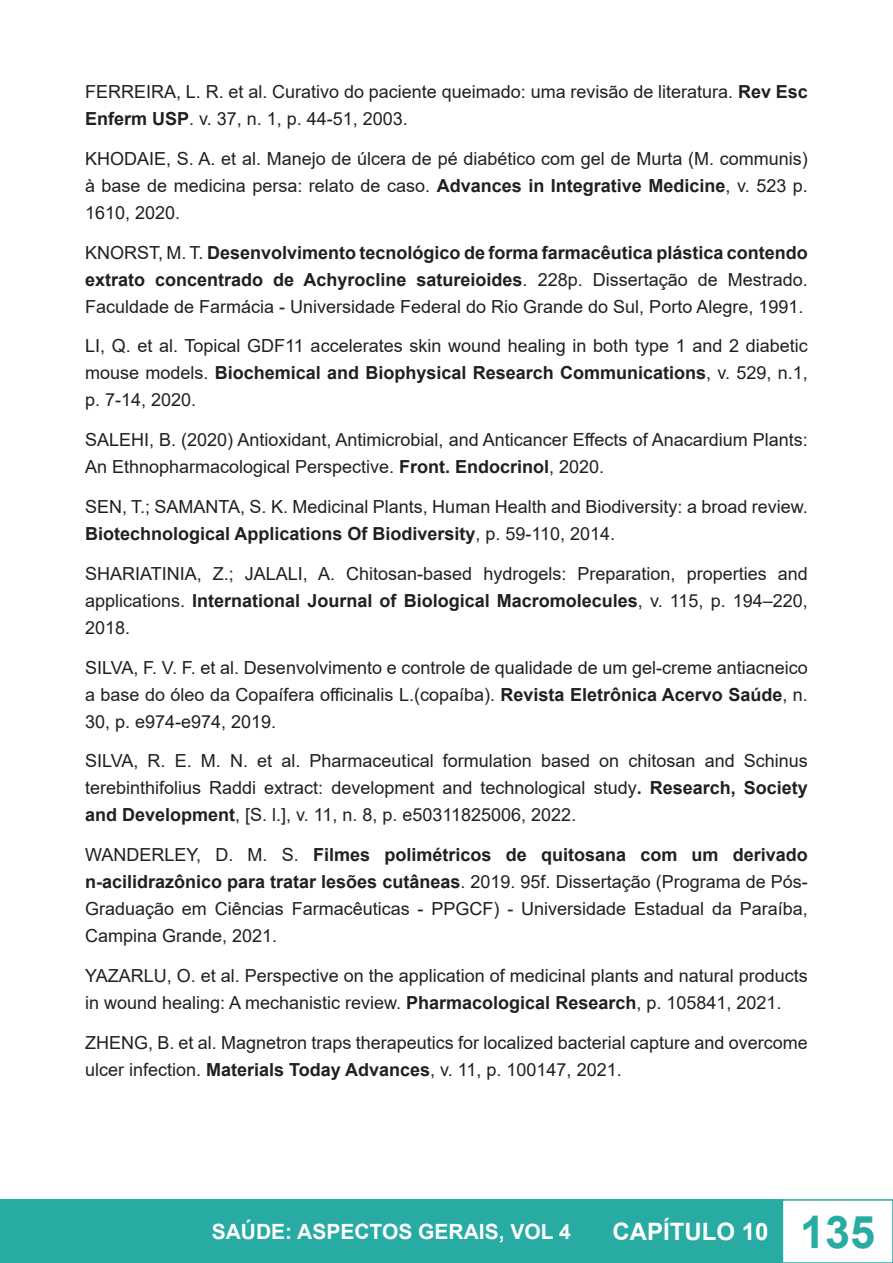
<style>
.page{position:relative;width:893px;height:1263px;background:#fff}
.page>*{position:absolute;margin:0;border:0;box-sizing:border-box;transform-origin:0 0}
.t1{font:700 24px "Arial";color:#fff}
.t2{font:700 21px "Arial";color:#fff}
.t3{font:18px/27px "Arial";color:#231f20;text-align:justify}
.s1{font-weight:700}
.s2{font-size:45px;color:#28aba3}
</style>
<div class="page">
<div style="left:0;top:1200px;width:782px;height:63px;background:#28aba3"></div>
<div style="left:782px;top:1199px;width:111px;height:64px;border:2px solid #28aba3"></div>
<p class="t3" style="left:85px;top:78px;width:724px">FERREIRA, L. R. et al. Curativo do paciente queimado: uma revisão de literatura. <span class="s1">Rev Esc<br>Enferm USP</span>. v. 37, n. 1, p. 44-51, 2003.</p>
<p class="t3" style="left:85px;top:145px;width:724px">KHODAIE, S. A. et al. Manejo de úlcera de pé diabético com gel de Murta (M. communis) à base de medicina persa: relato de caso. <span class="s1">Advances in Integrative Medicine</span>, v. 523 p.<br>1610, 2020.</p>
<p class="t3" style="left:85px;top:239px;width:724px">KNORST, M. T. <span class="s1">Desenvolvimento tecnológico de forma farmacêutica plástica contendo extrato concentrado de Achyrocline satureioides</span>. 228p. Dissertação de Mestrado.<br>Faculdade de Farmácia - Universidade Federal do Rio Grande do Sul, Porto Alegre, 1991.</p>
<p class="t3" style="left:85px;top:332px;width:724px">LI, Q. et al. Topical GDF11 accelerates skin wound healing in both type 1 and 2 diabetic mouse models. <span class="s1">Biochemical and Biophysical Research Communications</span>, v. 529, n.1, p. 7-14, 2020.</p>
<p class="t3" style="left:85px;top:426px;width:724px">SALEHI, B. (2020) Antioxidant, Antimicrobial, and Anticancer Effects of Anacardium Plants:<br>An Ethnopharmacological Perspective. <span class="s1">Front. Endocrinol</span>, 2020.</p>
<p class="t3" style="left:85px;top:493px;width:724px">SEN, T.; SAMANTA, S. K. Medicinal Plants, Human Health and Biodiversity: a broad review.<br><span class="s1">Biotechnological Applications Of Biodiversity</span>, p. 59-110, 2014.</p>
<p class="t3" style="left:85px;top:560px;width:724px">SHARIATINIA, Z.; JALALI, A. Chitosan-based hydrogels: Preparation, properties and applications. <span class="s1">International Journal of Biological Macromolecules</span>, v. 115, p. 194–220, 2018.</p>
<p class="t3" style="left:85px;top:654px;width:724px">SILVA, F. V. F. et al. Desenvolvimento e controle de qualidade de um gel-creme antiacneico a base do óleo da Copaífera officinalis L.(copaíba). <span class="s1">Revista Eletrônica Acervo Saúde</span>, n.<br>30, p. e974-e974, 2019.</p>
<p class="t3" style="left:85px;top:747px;width:724px">SILVA, R. E. M. N. et al. Pharmaceutical formulation based on chitosan and Schinus terebinthifolius Raddi extract: development and technological study<span class="s1">. Research, Society and Development</span>, [S. l.], v. 11, n. 8, p. e50311825006, 2022.</p>
<p class="t3" style="left:85px;top:841px;width:724px">WANDERLEY, D. M. S. <span class="s1">Filmes polimétricos de quitosana com um derivado n-acilidrazônico para tratar lesões cutâneas</span>. 2019. 95f. Dissertação (Programa de Pós-Graduação em Ciências Farmacêuticas - PPGCF) - Universidade Estadual da Paraíba, Campina Grande, 2021.</p>
<p class="t3" style="left:85px;top:962px;width:724px">YAZARLU, O. et al. Perspective on the application of medicinal plants and natural products in wound healing: A mechanistic review. <span class="s1">Pharmacological Research</span>, p. 105841, 2021.</p>
<p class="t3" style="left:85px;top:1029px;width:724px">ZHENG, B. et al. Magnetron traps therapeutics for localized bacterial capture and overcome ulcer infection. <span class="s1">Materials Today Advances</span>, v. 11, p. 100147, 2021.</p>
<p class="t2" style="left:212px;top:1217px;width:361px">SAÚDE: ASPECTOS GERAIS, VOL 4</p>
<h1 class="t1" style="left:612px;top:1215px;width:264px">CAPÍTULO 10 <span class="s2">135</span></h1>
</div>
